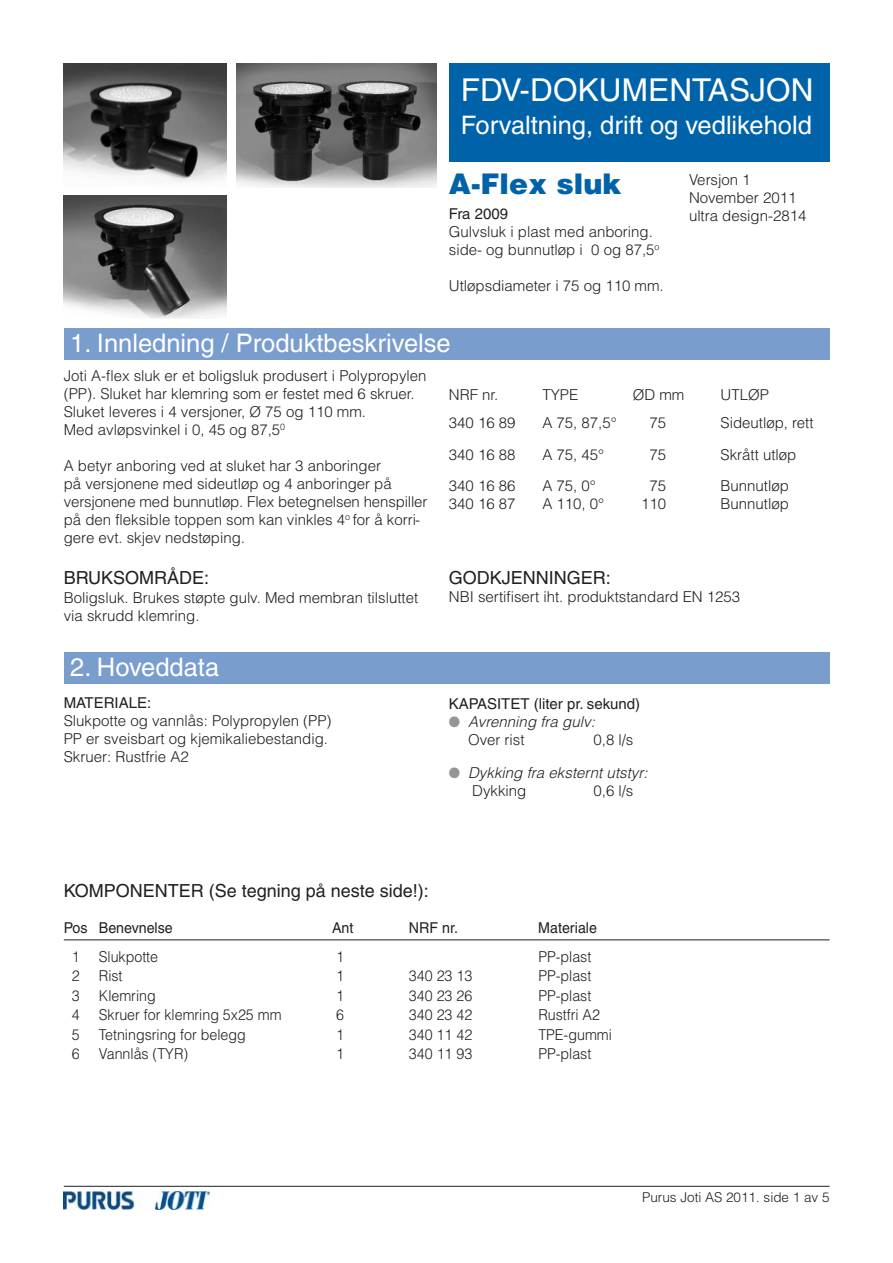
<style>
.page{position:relative;width:893px;height:1263px;background:#fff}
.page>*{position:absolute;margin:0;border:0;box-sizing:border-box;transform-origin:0 0}
.t1{font:31.5px "Helvetica";letter-spacing:.005em;color:#fff}
.t2{font:900 28.5px "Helvetica";color:#0063a9}
.t3{font:25.5px "Helvetica";color:#fff}
.t4{font:18px "Helvetica";color:#231f20}
.t5{font:300 15px/18px "Helvetica";color:#231f20}
.t6{font:300 15px "Helvetica";color:#231f20;scale:.95 1}
.t7{font:italic 300 15px/18px "Helvetica";color:#231f20}
.t8{font:15px "Helvetica";color:#231f20}
.t9{font:15px "Helvetica";color:#231f20;scale:.95 1}
.t10{font:300 13.5px "Helvetica";color:#231f20}
.s1{color:#939598}
.s2{font-style:normal}
</style>
<div class="page">
<hr style="left:64px;top:1186px;width:765px;height:1px;background:#231f20">
<img style="left:64px;top:1191px;width:146px;height:18px">
<img style="left:64px;top:64px;width:162px;height:118px">
<img style="left:64px;top:196px;width:162px;height:123px">
<img style="left:236px;top:64px;width:200px;height:123px">
<div style="left:449px;top:64px;width:380px;height:98px;background:#0063a9"></div>
<div style="left:64px;top:328px;width:765px;height:32px;background:#799dcd"></div>
<div style="left:64px;top:652px;width:765px;height:32px;background:#799dcd"></div>
<hr style="left:64px;top:940px;width:765px;height:1px;background:#231f20">
<h1 class="t1" style="left:460px;top:78px;width:354px">FDV-DOKUMENTASJON</h1>
<h3 class="t3" style="left:460px;top:116px;width:352px">Forvaltning, drift og vedlikehold</h3>
<p class="t5" style="left:689px;top:172px;width:119px">Versjon 1<br>November 2011 ultra design-2814</p>
<h2 class="t2" style="left:449px;top:174px;width:174px">A-Flex sluk</h2>
<p class="t8" style="left:449px;top:208px;width:61px">Fra 2009</p>
<p class="t5" style="left:449px;top:224px;width:212px">Gulvsluk i plast med anboring. side- og bunnutløp i 0 og 87,5<sup>o</sup></p>
<p class="t5" style="left:449px;top:278px;width:216px">Utløpsdiameter i 75 og 110 mm.</p>
<h3 class="t3" style="left:70px;top:333px;width:382px">1. Innledning / Produktbeskrivelse</h3>
<p class="t5" style="left:64px;top:368px;width:364px">Joti A-flex sluk er et boligsluk produsert i Polypropylen (PP). Sluket har klemring som er festet med 6 skruer.<br>Sluket leveres i 4 versjoner, Ø 75 og 110 mm.<br>Med avløpsvinkel i 0, 45 og 87,5<sup>0</sup></p>
<p class="t5" style="left:64px;top:458px;width:365px">A betyr anboring ved at sluket har 3 anboringer<br>på versjonene med sideutløp og 4 anboringer på versjonene med bunnutløp. Flex betegnelsen henspiller på den fleksible toppen som kan vinkles 4<sup>o</sup> for å korri&shy;gere evt. skjev nedstøping.</p>
<p class="t4" style="left:64px;top:571px;width:147px">BRUKSOMRÅDE:</p>
<p class="t5" style="left:64px;top:590px;width:356px">Boligsluk. Brukes støpte gulv. Med membran tilsluttet via skrudd klemring.</p>
<h3 class="t3" style="left:70px;top:658px;width:150px">2. Hoveddata</h3>
<p class="t8" style="left:64px;top:697px;width:89px">MATERIALE:</p>
<p class="t5" style="left:64px;top:713px;width:269px">Slukpotte og vannlås: Polypropylen (PP)<br>PP er sveisbart og kjemikaliebestandig.<br>Skruer: Rustfrie A2</p>
<p class="t5" style="left:449px;top:387px;width:51px">NRF nr.</p>
<p class="t5" style="left:542px;top:387px;width:37px">TYPE</p>
<p class="t5" style="left:633px;top:387px;width:53px">ØD mm</p>
<p class="t5" style="left:720px;top:387px;width:50px">UTLØP</p>
<p class="t5" style="left:449px;top:415px;width:68px">340 16 89</p>
<p class="t5" style="left:542px;top:415px;width:76px">A 75, 87,5°</p>
<p class="t5" style="left:649px;top:415px;width:18px">75</p>
<p class="t5" style="left:720px;top:415px;width:94px">Sideutløp, rett</p>
<p class="t5" style="left:449px;top:447px;width:68px">340 16 88</p>
<p class="t5" style="left:542px;top:447px;width:63px">A 75, 45°</p>
<p class="t5" style="left:649px;top:447px;width:18px">75</p>
<p class="t5" style="left:720px;top:447px;width:77px">Skrått utløp</p>
<p class="t5" style="left:449px;top:478px;width:68px">340 16 86</p>
<p class="t5" style="left:542px;top:478px;width:55px">A 75, 0°</p>
<p class="t5" style="left:649px;top:478px;width:18px">75</p>
<p class="t5" style="left:720px;top:478px;width:70px">Bunnutløp</p>
<p class="t5" style="left:449px;top:496px;width:68px">340 16 87</p>
<p class="t5" style="left:542px;top:496px;width:63px">A 110, 0°</p>
<p class="t5" style="left:641px;top:496px;width:26px">110</p>
<p class="t5" style="left:720px;top:496px;width:70px">Bunnutløp</p>
<p class="t4" style="left:449px;top:571px;width:163px">GODKJENNINGER:</p>
<p class="t5" style="left:449px;top:589px;width:293px">NBI sertifisert iht. produktstandard EN 1253</p>
<p class="t8" style="left:449px;top:699px;width:193px">KAPASITET (liter pr. sekund)</p>
<p class="t7" style="left:468px;top:714px;width:131px;text-indent:-19px"><span class="s1">●</span> Avrenning fra gulv:<br><span class="s2">Over rist</span></p>
<p class="t5" style="left:593px;top:732px;width:41px">0,8 l/s</p>
<p class="t7" style="left:472px;top:765px;width:180px;text-indent:-23px"><span class="s1">●</span> Dykking fra eksternt utstyr:<br><span class="s2">Dykking</span></p>
<p class="t5" style="left:593px;top:783px;width:41px">0,6 l/s</p>
<p class="t4" style="left:64px;top:884px;width:366px">KOMPONENTER (Se tegning på neste side!):</p>
<p class="t9" style="left:64px;top:923px;width:116px">Pos Benevnelse</p>
<p class="t9" style="left:332px;top:923px;width:24px">Ant</p>
<p class="t9" style="left:409px;top:923px;width:53px">NRF nr.</p>
<p class="t9" style="left:538px;top:923px;width:63px">Materiale</p>
<p class="t6" style="left:72px;top:951px;width:10px">1</p>
<p class="t6" style="left:99px;top:951px;width:64px">Slukpotte</p>
<p class="t6" style="left:336px;top:951px;width:10px">1</p>
<p class="t6" style="left:538px;top:951px;width:57px">PP-plast</p>
<p class="t6" style="left:72px;top:970px;width:10px">2</p>
<p class="t6" style="left:99px;top:970px;width:26px">Rist</p>
<p class="t6" style="left:336px;top:970px;width:10px">1</p>
<p class="t6" style="left:409px;top:970px;width:68px">340 23 13</p>
<p class="t6" style="left:538px;top:970px;width:57px">PP-plast</p>
<p class="t6" style="left:72px;top:990px;width:10px">3</p>
<p class="t6" style="left:99px;top:990px;width:61px">Klemring</p>
<p class="t6" style="left:336px;top:990px;width:10px">1</p>
<p class="t6" style="left:409px;top:990px;width:68px">340 23 26</p>
<p class="t6" style="left:538px;top:990px;width:57px">PP-plast</p>
<p class="t6" style="left:72px;top:1009px;width:10px">4</p>
<p class="t6" style="left:99px;top:1009px;width:194px">Skruer for klemring 5x25 mm</p>
<p class="t6" style="left:336px;top:1009px;width:10px">6</p>
<p class="t6" style="left:409px;top:1009px;width:68px">340 23 42</p>
<p class="t6" style="left:538px;top:1009px;width:66px">Rustfri A2</p>
<p class="t6" style="left:72px;top:1029px;width:10px">5</p>
<p class="t6" style="left:99px;top:1029px;width:156px">Tetningsring for belegg</p>
<p class="t6" style="left:336px;top:1029px;width:10px">1</p>
<p class="t6" style="left:409px;top:1029px;width:68px">340 11 42</p>
<p class="t6" style="left:538px;top:1029px;width:79px">TPE-gummi</p>
<p class="t6" style="left:72px;top:1048px;width:10px">6</p>
<p class="t6" style="left:99px;top:1048px;width:96px">Vannlås (TYR)</p>
<p class="t6" style="left:336px;top:1048px;width:10px">1</p>
<p class="t6" style="left:409px;top:1048px;width:68px">340 11 93</p>
<p class="t6" style="left:538px;top:1048px;width:57px">PP-plast</p>
<p class="t10" style="left:642px;top:1193px;width:189px">Purus Joti AS 2011. side 1 av 5</p>
</div>
